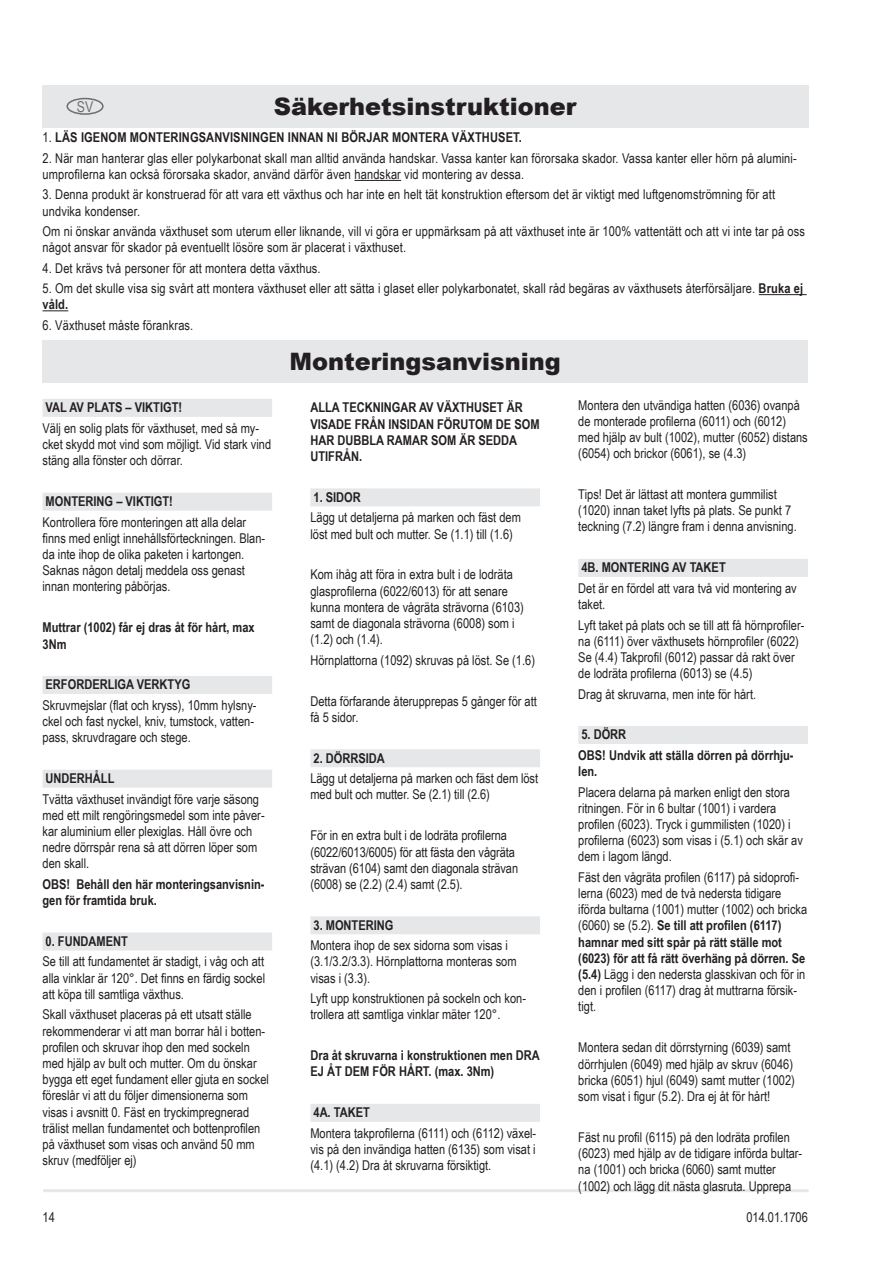
<style>
.page{position:relative;width:893px;height:1263px;background:#fff}
.page>*{position:absolute;margin:0;border:0;box-sizing:border-box;transform-origin:0 0}
.t1{font:900 24px "Arial";color:#231f20}
.t2{font:15px "Arial Narrow";color:#6c6d70}
.t3{font:13.5px/16.2px "Arial Narrow";color:#231f20}
.t4{font:700 13.5px/16.2px "Arial Narrow";color:#231f20}
.s1{font-weight:400}
.s2{font-weight:700}
</style>
<div class="page">
<hr style="left:43px;top:1189px;width:766px;height:3px;background:#e6e7e9">
<div style="left:43px;top:399px;width:229px;height:18px;background:#e6e7e9"></div>
<div style="left:43px;top:493px;width:229px;height:18px;background:#e6e7e9"></div>
<div style="left:43px;top:676px;width:229px;height:18px;background:#e6e7e9"></div>
<div style="left:43px;top:770px;width:229px;height:18px;background:#e6e7e9"></div>
<div style="left:43px;top:932px;width:229px;height:18px;background:#e6e7e9"></div>
<div style="left:310px;top:488px;width:230px;height:18px;background:#e6e7e9"></div>
<div style="left:310px;top:749px;width:230px;height:18px;background:#e6e7e9"></div>
<div style="left:310px;top:916px;width:230px;height:18px;background:#e6e7e9"></div>
<div style="left:310px;top:1104px;width:230px;height:18px;background:#e6e7e9"></div>
<div style="left:578px;top:559px;width:230px;height:18px;background:#e6e7e9"></div>
<div style="left:578px;top:726px;width:230px;height:18px;background:#e6e7e9"></div>
<div style="left:43px;top:340px;width:765px;height:43px;background:#e6e7e9"></div>
<hr style="left:355px;top:180px;width:46px;height:1px;background:#231f20">
<hr style="left:759px;top:294px;width:48px;height:1px;background:#231f20">
<svg style="left:43px;top:310px;width:25px;height:1px"></svg>
<div style="left:43px;top:85px;width:765px;height:43px;background:#e6e7e9"></div>
<div style="left:66px;top:98px;width:38px;height:17px;border:2px solid #6c6d70;border-radius:50%"></div>
<p class="t2" style="left:77px;top:95px;width:18px">SV</p>
<h1 class="t1" style="left:274px;top:89px;width:304px">Säkerhetsinstruktioner</h1>
<h1 class="t1" style="left:219px;top:89px;width:414px">SICHERHEITSVORKEHRUNGEN</h1>
<p class="t4" style="left:43px;top:129px;width:21px"><span class="s1">1.</span> Läs</p>
<p class="t4" style="left:81px;top:129px;width:141px">igenom monteringsanvisnin</p>
<p class="t4" style="left:260px;top:129px;width:263px">gen innan ni börjar montera växthuset.</p>
<p class="t3" style="left:43px;top:149px;width:756px">2. När man hanterar glas eller polykarbonat skall man alltid använda handskar. Vassa kanter kan förorsaka skador. Vassa kanter eller hörn på alumini&shy;umprofilerna kan också förorsaka skador, använd därför även handskar vid montering av dessa.</p>
<p class="t3" style="left:43px;top:186px;width:734px">3. Denna produkt är konstruerad för att vara ett växthus och har inte en helt tät konstruktion eftersom det är viktigt med luftgenomströmning för att undvika kondenser.</p>
<p class="t3" style="left:43px;top:223px;width:764px">Om ni önskar använda växthuset som uterum eller liknande, vill vi göra er uppmärksam på att växthuset inte är 100% vattentätt och att vi inte tar på oss något ansvar för skador på eventuellt lösöre som är placerat i växthuset.</p>
<p class="t3" style="left:43px;top:259px;width:280px">4. Det krävs två personer för att montera detta växthus.</p>
<p class="t3" style="left:43px;top:280px;width:762px">5. Om det skulle visa sig svårt att montera växthuset eller att sätta i glaset eller polykarbonatet, skall råd begäras av växthusets återförsäljare. <span class="s2">Bruka ej våld.</span></p>
<p class="t3" style="left:43px;top:316px;width:152px">6. Växthuset måste förankras.</p>
<p class="t4" style="left:46px;top:399px;width:138px">Val av plats – Viktigt!</p>
<p class="t3" style="left:43px;top:419px;width:230px">Välj en solig plats för växthuset, med så my&shy;cket skydd mot vind som möjligt. Vid stark vind stäng alla fönster och dörrar.</p>
<p class="t4" style="left:46px;top:493px;width:129px">Montering – Viktigt!</p>
<p class="t3" style="left:43px;top:513px;width:224px">Kontrollera före monteringen att alla delar finns med enligt innehållsförteckningen. Blan&shy;da inte ihop de olika paketen i kartongen.<br>Saknas någon detalj meddela oss genast innan montering påbörjas.</p>
<p class="t4" style="left:43px;top:619px;width:214px">Muttrar (1002) får ej dras åt för hårt, max<br>3Nm</p>
<p class="t4" style="left:46px;top:676px;width:146px">Erford erliga verktyg</p>
<p class="t3" style="left:43px;top:696px;width:216px">Skruvmejslar (flat och kryss), 10mm hylsny&shy;ckel och fast nyckel, kniv, tumstock, vatten&shy;pass, skruvdragare och stege.</p>
<p class="t4" style="left:46px;top:770px;width:70px">Underhåll</p>
<p class="t3" style="left:43px;top:790px;width:224px">Tvätta växthuset invändigt före varje säsong med ett milt rengöringsmedel som inte påver&shy;kar aluminium eller plexiglas. Håll övre och nedre dörrspår rena så att dörren löper som den skall.</p>
<p class="t4" style="left:43px;top:875px;width:224px">OBS! Behåll den här monteringsanvisnin&shy;gen för framtida bruk.</p>
<p class="t4" style="left:46px;top:932px;width:84px">0. Fundament</p>
<p class="t3" style="left:43px;top:953px;width:224px;text-align:justify">Se till att fundamentet är stadigt, i våg och att alla vinklar är 120°. Det finns en färdig sockel att köpa till samtliga växthus.</p>
<p class="t3" style="left:43px;top:1006px;width:228px">Skall växthuset placeras på ett utsatt ställe rekommenderar vi att man borrar hål i botten&shy;profilen och skruvar ihop den med sockeln med hjälp av bult och mutter. Om du önskar bygga ett eget fundament eller gjuta en sockel föreslår vi att du följer dimensionerna som visas i avsnitt 0. Fäst en tryckimpregnerad trälist mellan fundamentet och bottenprofilen på växthuset som visas och använd 50 mm skruv (medföljer ej)</p>
<p class="t3" style="left:43px;top:1208px;width:14px">14</p>
<h1 class="t1" style="left:290px;top:344px;width:273px">Monteringsanvisning</h1>
<p class="t4" style="left:310px;top:399px;width:214px;text-indent:62px">NINGAR AV VÄXTHU SET ÄR<br>VISADE FRÅN INSIDAN FÖRUTOM</p>
<p class="t4" style="left:310px;top:399px;width:9px">ALLA</p>
<p class="t4" style="left:343px;top:399px;width:9px">TECK</p>
<p class="t4" style="left:310px;top:415px;width:221px;text-indent:186px">DE SOM<br>HAR DUBBLA RAMAR SOM ÄR SEDDA<br>UTIFRÅN.</p>
<p class="t4" style="left:313px;top:488px;width:45px">1. Sidor</p>
<p class="t3" style="left:310px;top:509px;width:212px">Lägg ut detaljerna på marken och fäst dem löst med bult och mutter. Se (1.1) till (1.6)</p>
<p class="t3" style="left:310px;top:566px;width:215px">Kom ihåg att föra in extra bult i de lodräta glasprofilerna (6022/6013) för att senare kunna montera de vågräta strävorna (6103) samt de diagonala strävorna (6008) som i (1.2) och (1.4).</p>
<p class="t3" style="left:310px;top:651px;width:226px">Hörnplattorna (1092) skruvas på löst. Se (1.6)</p>
<p class="t3" style="left:310px;top:692px;width:228px">Detta förfarande återupprepas 5 gånger för att få 5 sidor.</p>
<p class="t4" style="left:313px;top:749px;width:37px">2. Dörrsid</p>
<p class="t4" style="left:377px;top:749px;width:9px">a</p>
<p class="t3" style="left:310px;top:770px;width:229px">Lägg ut detaljerna på marken och fäst dem löst med bult och mutter. Se (2.1) till (2.6)</p>
<p class="t3" style="left:310px;top:827px;width:209px">För in en extra bult i de lodräta profilerna (6022/6013/6005) för att fästa den vågräta strävan (6104) samt den diagonala strävan (6008) se (2.2) (2.4) samt (2.5).</p>
<p class="t4" style="left:313px;top:916px;width:81px">3. Montering</p>
<p class="t3" style="left:310px;top:937px;width:208px">Montera ihop de sex sidorna som visas i (3.1/3.2/3.3). Hörnplattorna monteras som visas i (3.3).</p>
<p class="t3" style="left:310px;top:990px;width:217px">Lyft upp konstruktionen på sockeln och kon&shy;trollera att samtliga vinklar mäter 120°.</p>
<p class="t4" style="left:310px;top:1047px;width:231px">Dra åt skruvarna i konstruktionen men DRA<br>EJ ÅT DEM FÖR HÅRT. (max. 3Nm)</p>
<p class="t4" style="left:313px;top:1104px;width:58px">4A. Taket</p>
<p class="t3" style="left:310px;top:1124px;width:227px;text-align:justify">Montera takprofilerna (6111) och (6112) växel&shy;vis på den invändiga hatten (6135) som visat i (4.1) (4.2) Dra åt skruvarna försiktigt.</p>
<p class="t3" style="left:578px;top:396px;width:231px">Montera den utvändiga hatten (6036) ovanpå de monterade profilerna (6011) och (6012) med hjälp av bult (1002), mutter (6052) distans (6054) och brickor (6061), se (4.3)</p>
<p class="t3" style="left:578px;top:486px;width:220px">Tips! Det är lättast att montera gummilist (1020) innan taket lyfts på plats. Se punkt 7 teckning (7.2) längre fram i denna anvisning.</p>
<p class="t4" style="left:581px;top:559px;width:146px">4B. Montering av taket</p>
<p class="t3" style="left:578px;top:579px;width:220px">Det är en fördel att vara två vid montering av taket.</p>
<p class="t3" style="left:578px;top:616px;width:228px">Lyft taket på plats och se till att få hörnprofiler&shy;na (6111) över växthusets hörnprofiler (6022)<br>Se (4.4) Takprofil (6012) passar då rakt över de lodräta profilerna (6013) se (4.5)</p>
<p class="t3" style="left:578px;top:685px;width:179px">Drag åt skruvarna, men inte för hårt.</p>
<p class="t4" style="left:578px;top:724px;width:217px;line-height:20.4px">5. Dörr<br>OBS! Undvik att ställa dörren på dörrhju-</p>
<p class="t4" style="left:578px;top:763px;width:21px">len.</p>
<p class="t3" style="left:578px;top:783px;width:226px">Placera delarna på marken enligt den stora ritningen. För in 6 bultar (1001) i vardera profilen (6023). Tryck i gummilisten (1020) i profilerna (6023) som visas i (5.1) och skär av dem i lagom längd.</p>
<p class="t3" style="left:578px;top:868px;width:230px">Fäst den vågräta profilen (6117) på sidoprofi&shy;lerna (6023) med de två nedersta tidigare iförda bultarna (1001) mutter (1002) och bricka (6060) se (5.2). <span class="s2">Se till att profilen (6117) hamnar med sitt spår på rätt ställe mot (6023) för att få rätt överhäng på dörren. Se (5.4)</span> Lägg i den nedersta glasskivan och för in den i profilen (6117) drag åt muttrarna försik&shy;tigt.</p>
<p class="t3" style="left:578px;top:1039px;width:218px">Montera sedan dit dörrstyrning (6039) samt dörrhjulen (6049) med hjälp av skruv (6046) bricka (6051) hjul (6049) samt mutter (1002) som visat i figur (5.2). Dra ej åt för hårt!</p>
<p class="t3" style="left:578px;top:1128px;width:226px">Fäst nu profil (6115) på den lodräta profilen (6023) med hjälp av de tidigare införda bultar&shy;na (1001) och bricka (6060) samt mutter (1002) och lägg dit nästa glasruta. Upprepa</p>
<p class="t3" style="left:746px;top:1208px;width:63px">014.01.1706</p>
</div>
